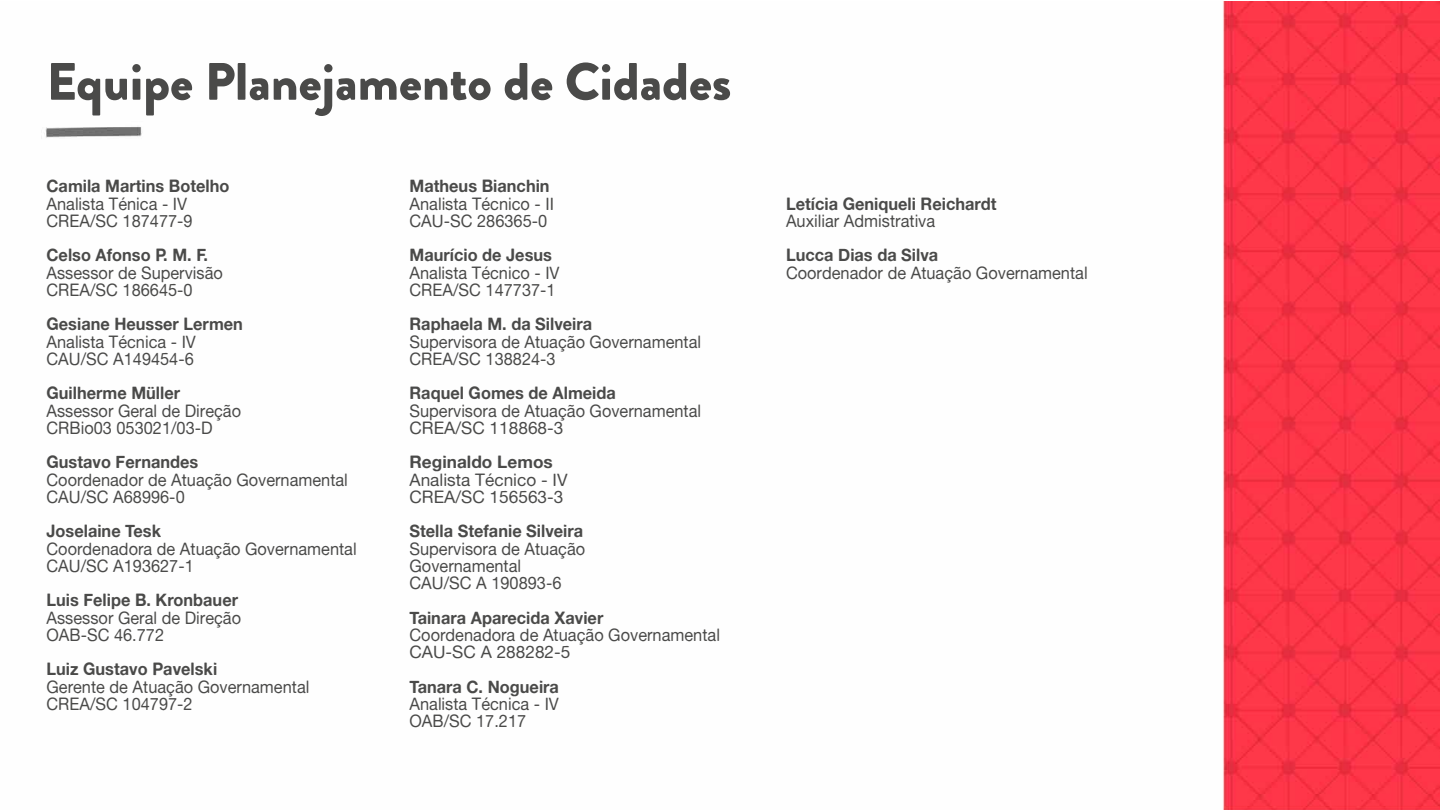
<style>
.page{position:relative;width:1440px;height:810px;background:#fff}
.page>*{position:absolute;margin:0;border:0;box-sizing:border-box;transform-origin:0 0}
.t1{font:900 52.5px "Brandon Grotesque";color:#4a4a49}
.t2{font:17.25px/17.2px "Alte Haas Grotesk";color:#4a4a49;scale:.95 1}
.t3{font:17.25px "Alte Haas Grotesk Bold";color:#4a4a49;scale:.95 1}
.t4{font:17.25px/17.2px "Alte Haas Grotesk";color:#4a4a49}
.t5{font:17.25px "Alte Haas Grotesk Bold";color:#4a4a49}
</style>
<div class="page">
<img style="left:41px;top:1px;width:1399px;height:809px">
<h1 class="t1" style="left:46px;top:44px;width:686px">Equipe Planejamento de Cidades</h1>
<p class="t3" style="left:46px;top:175px;width:194px">Camila Martins Botelho</p>
<p class="t2" style="left:46px;top:195px;width:155px">Analista Ténica - IV<br>CREA/SC 187477-9</p>
<p class="t3" style="left:46px;top:244px;width:172px">Celso Afonso P. M. F.</p>
<p class="t2" style="left:46px;top:264px;width:187px">Assessor de Supervisão<br>CREA/SC 186645-0</p>
<p class="t3" style="left:46px;top:313px;width:208px">Gesiane Heusser Lermen</p>
<p class="t2" style="left:46px;top:333px;width:159px">Analista Técnica - IV<br>CAU/SC A149454-6</p>
<p class="t3" style="left:46px;top:382px;width:142px">Guilherme Müller</p>
<p class="t2" style="left:46px;top:402px;width:206px">Assessor Geral de Direção<br>CRBio03 053021/03-D</p>
<p class="t3" style="left:46px;top:451px;width:161px">Gustavo Fernandes</p>
<p class="t2" style="left:46px;top:471px;width:319px">Coordenador de Atuação Governamental<br>CAU/SC A68996-0</p>
<p class="t3" style="left:46px;top:520px;width:122px">Joselaine Tesk</p>
<p class="t2" style="left:46px;top:540px;width:328px">Coordenadora de Atuação Governamental<br>CAU/SC A193627-1</p>
<p class="t3" style="left:46px;top:589px;width:203px">Luis Felipe B. Kronbauer</p>
<p class="t2" style="left:46px;top:609px;width:206px">Assessor Geral de Direção<br>OAB-SC 46.772</p>
<p class="t3" style="left:46px;top:658px;width:181px">Luiz Gustavo Pavelski</p>
<p class="t2" style="left:46px;top:678px;width:278px">Gerente de Atuação Governamental<br>CREA/SC 104797-2</p>
<p class="t3" style="left:410px;top:175px;width:149px">Matheus Bianchin</p>
<p class="t2" style="left:410px;top:195px;width:154px">Analista Técnico - II<br>CAU-SC 286365-0</p>
<p class="t3" style="left:410px;top:244px;width:151px">Maurício de Jesus</p>
<p class="t2" style="left:410px;top:264px;width:160px">Analista Técnico - IV<br>CREA/SC 147737-1</p>
<p class="t3" style="left:410px;top:313px;width:194px">Raphaela M. da Silveira</p>
<p class="t2" style="left:410px;top:333px;width:309px">Supervisora de Atuação Governamental<br>CREA/SC 138824-3</p>
<p class="t3" style="left:410px;top:382px;width:219px">Raquel Gomes de Almeida</p>
<p class="t2" style="left:410px;top:402px;width:309px">Supervisora de Atuação Governamental<br>CREA/SC 118868-3</p>
<p class="t5" style="left:410px;top:451px;width:145px">Reginaldo Lemos</p>
<p class="t4" style="left:410px;top:471px;width:160px">Analista Técnico - IV<br>CREA/SC 156563-3</p>
<p class="t3" style="left:410px;top:520px;width:184px">Stella Stefanie Silveira</p>
<p class="t2" style="left:410px;top:540px;width:186px">Supervisora de Atuação<br>Governamental<br>CAU/SC A 190893-6</p>
<p class="t3" style="left:410px;top:607px;width:206px">Tainara Aparecida Xavier</p>
<p class="t2" style="left:410px;top:626px;width:328px">Coordenadora de Atuação Governamental<br>CAU-SC A 288282-5</p>
<p class="t3" style="left:410px;top:676px;width:159px">Tanara C. Nogueira</p>
<p class="t2" style="left:410px;top:695px;width:159px">Analista Técnica - IV<br>OAB/SC 17.217</p>
<p class="t3" style="left:786px;top:193px;width:223px">Letícia Geniqueli Reichardt</p>
<p class="t2" style="left:786px;top:212px;width:159px">Auxiliar Admistrativa</p>
<p class="t3" style="left:786px;top:244px;width:162px">Lucca Dias da Silva</p>
<p class="t2" style="left:786px;top:264px;width:319px">Coordenador de Atuação Governamental</p>
</div>
